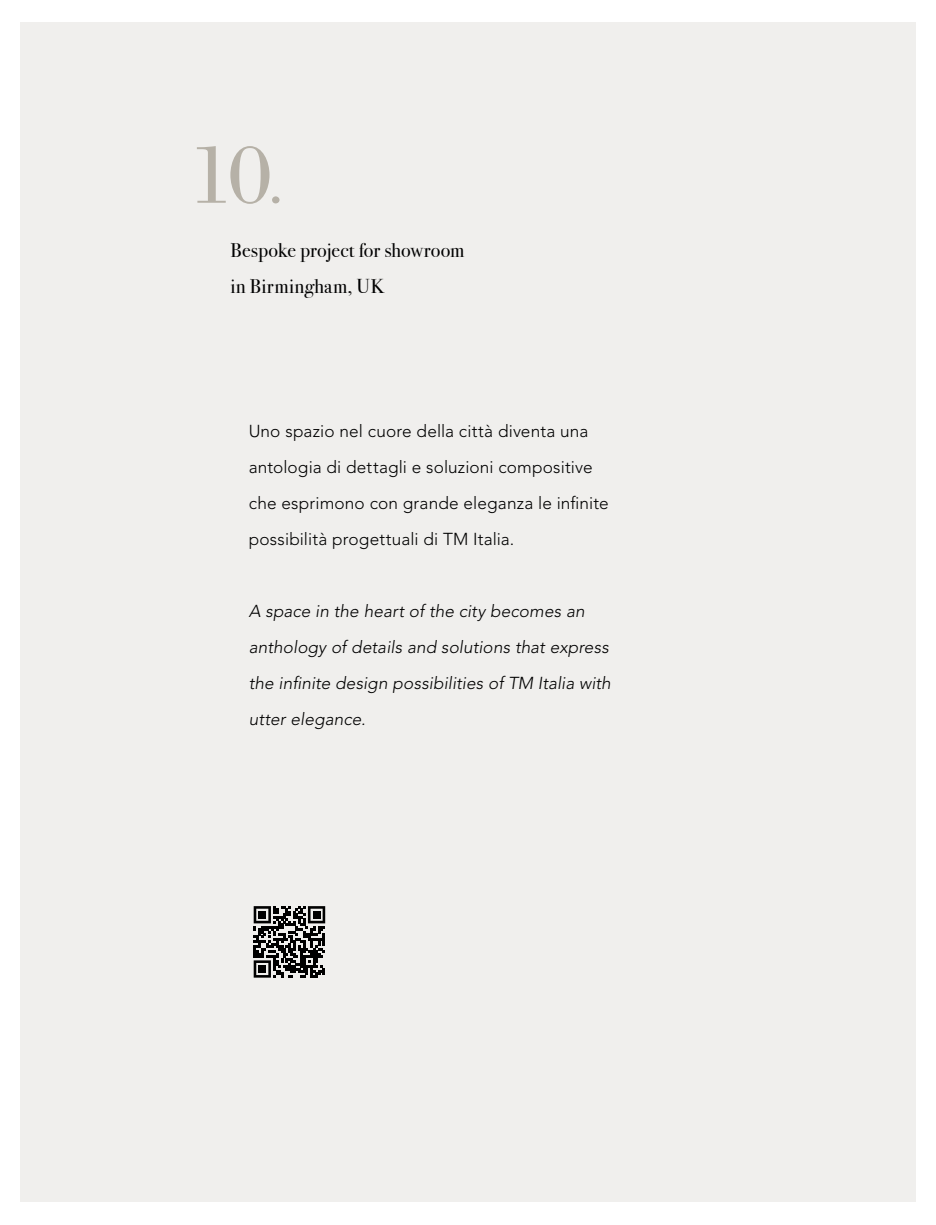
<style>
.page{position:relative;width:936px;height:1225px;background:#fff}
.page>*{position:absolute;margin:0;border:0;box-sizing:border-box;transform-origin:0 0}
.t1{font:86px "Bodoni Std";color:#b6b1a7}
.t2{font:20px/36px "Bodoni Svty Two ITCTT";letter-spacing:.01em;color:#000}
.t3{font:300 17.2px/36px "Avenir LT Std";letter-spacing:.005em;color:#000}
.t4{font:italic 300 17.2px/36px "Avenir LT Std";letter-spacing:.005em;color:#000}
.s1{font-size:63.2px}
</style>
<div class="page">
<div style="left:20px;top:23px;width:895px;height:1179px;background:#f0efed"></div>
<svg style="left:253px;top:906px;width:73px;height:72px"></svg>
<svg style="left:254px;top:906px;width:71px;height:71px"></svg>
<div style="left:258px;top:911px;width:8px;height:7px;background:#000"></div>
<div style="left:313px;top:911px;width:7px;height:7px;background:#000"></div>
<div style="left:258px;top:965px;width:8px;height:7px;background:#000"></div>
<h1 class="t1" style="left:190px;top:126px;width:95px">10<span class="s1">.</span></h1>
<p class="t2" style="left:230px;top:230px;width:235px">Bespoke project for showroom in Birmingham, UK</p>
<p class="t3" style="left:249px;top:413px;width:361px">Uno spazio nel cuore della città diventa una antologia di dettagli e soluzioni compositive che esprimono con grande eleganza le infinite possibilità progettuali di TM Italia.</p>
<p class="t4" style="left:249px;top:593px;width:363px">A space in the heart of the city becomes an anthology of details and solutions that express the infinite design possibilities of TM Italia with utter elegance.</p>
</div>
